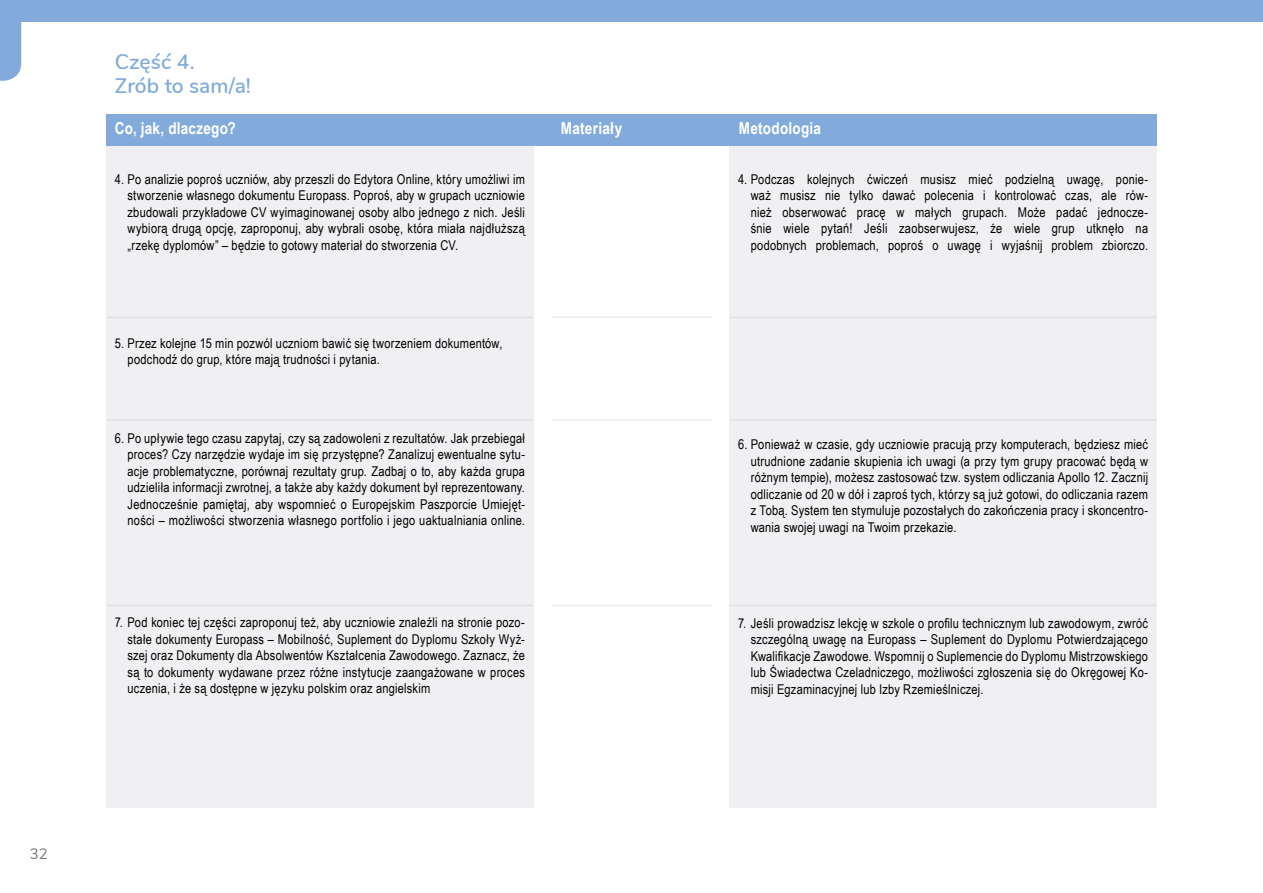
<style>
.page{position:relative;width:1263px;height:893px;background:#fff}
.page>*{position:absolute;margin:0;border:0;box-sizing:border-box;transform-origin:0 0}
.t1{font:600 21px/24.6px "Nunito";letter-spacing:-.005em;color:#82abdb}
.t2{font:700 16.5px "Arial Narrow";letter-spacing:.015em;color:#fff}
.t3{font:15px "Nunito";color:#77787b}
.t4{font:13.5px/16.5px "Arial Narrow";letter-spacing:.015em;color:#000;text-align:justify}
</style>
<div class="page">
<div style="left:0;top:0;width:1263px;height:21px;background:#82abdb"></div>
<svg style="left:0;top:21px;width:21px;height:60px"></svg>
<div style="left:106px;top:140px;width:427px;height:668px;background:#f0f0f3"></div>
<div style="left:729px;top:140px;width:428px;height:668px;background:#f0f0f3"></div>
<div style="left:106px;top:115px;width:1051px;height:31px;background:#82abdb"></div>
<hr style="left:106px;top:419px;width:427px;height:2px;background:#959fb3">
<hr style="left:729px;top:419px;width:428px;height:2px;background:#959fb3">
<hr style="left:551px;top:419px;width:160px;height:2px;background:#959fb3">
<hr style="left:106px;top:317px;width:427px;height:1px;background:#959fb3">
<hr style="left:729px;top:317px;width:428px;height:1px;background:#959fb3">
<hr style="left:551px;top:317px;width:160px;height:1px;background:#959fb3">
<hr style="left:106px;top:605px;width:427px;height:1px;background:#959fb3">
<hr style="left:729px;top:605px;width:428px;height:1px;background:#959fb3">
<hr style="left:551px;top:605px;width:160px;height:1px;background:#959fb3">
<p class="t3" style="left:30px;top:842px;width:19px">32</p>
<h1 class="t1" style="left:115px;top:48px;width:138px">Część 4.<br>Zrób to sam/a!</h1>
<p class="t2" style="left:115px;top:116px;width:122px">Co, jak, dlaczego?</p>
<p class="t2" style="left:561px;top:116px;width:63px">Materiały</p>
<p class="t2" style="left:739px;top:116px;width:84px">Metodologia</p>
<p class="t4" style="left:128px;top:170px;width:399px;text-indent:-13px">4. Po analizie poproś uczniów, aby przeszli do Edytora Online, który umożliwi im stworzenie własnego dokumentu Europass. Poproś, aby w grupach uczniowie zbudowali przykładowe CV wyimaginowanej osoby albo jednego z nich. Jeśli wybiorą drugą opcję, zaproponuj, aby wybrali osobę, która miała najdłuższą „rzekę dyplomów” – będzie to gotowy materiał do stworzenia CV.</p>
<p class="t4" style="left:751px;top:170px;width:399px;text-indent:-13px">4. Podczas kolejnych ćwiczeń musisz mieć podzielną uwagę, ponie&shy;waż musisz nie tylko dawać polecenia i kontrolować czas, ale rów&shy;nież obserwować pracę w małych grupach. Może padać jednocze&shy;śnie wiele pytań! Jeśli zaobserwujesz, że wiele grup utknęło na podobnych problemach, poproś o uwagę i wyjaśnij problem zbiorczo.</p>
<p class="t4" style="left:128px;top:334px;width:376px;text-indent:-13px">5. Przez kolejne 15 min pozwól uczniom bawić się tworzeniem dokumentów, podchodź do grup, które mają trudności i pytania.</p>
<p class="t4" style="left:128px;top:429px;width:399px;text-indent:-13px">6. Po upływie tego czasu zapytaj, czy są zadowoleni z rezultatów. Jak przebiegał proces? Czy narzędzie wydaje im się przystępne? Zanalizuj ewentualne sytu&shy;acje problematyczne, porównaj rezultaty grup. Zadbaj o to, aby każda grupa udzieliła informacji zwrotnej, a także aby każdy dokument był reprezentowany.<br>Jednocześnie pamiętaj, aby wspomnieć o Europejskim Paszporcie Umiejęt&shy;ności – możliwości stworzenia własnego portfolio i jego uaktualniania online.</p>
<p class="t4" style="left:751px;top:436px;width:399px;text-indent:-13px">6. Ponieważ w czasie, gdy uczniowie pracują przy komputerach, będziesz mieć utrudnione zadanie skupienia ich uwagi (a przy tym grupy pracować będą w różnym tempie), możesz zastosować tzw. system odliczania Apollo 12. Zacznij odliczanie od 20 w dół i zaproś tych, którzy są już gotowi, do odliczania razem z Tobą. System ten stymuluje pozostałych do zakończenia pracy i skoncentro&shy;wania swojej uwagi na Twoim przekazie.</p>
<p class="t4" style="left:127px;top:614px;width:399px;text-indent:-13px">7. Pod koniec tej części zaproponuj też, aby uczniowie znaleźli na stronie pozo&shy;stałe dokumenty Europass – Mobilność, Suplement do Dyplomu Szkoły Wyż&shy;szej oraz Dokumenty dla Absolwentów Kształcenia Zawodowego. Zaznacz, że są to dokumenty wydawane przez różne instytucje zaangażowane w proces uczenia, i że są dostępne w języku polskim oraz angielskim</p>
<p class="t4" style="left:751px;top:614px;width:399px;text-indent:-13px">7. Jeśli prowadzisz lekcję w szkole o profilu technicznym lub zawodowym, zwróć szczególną uwagę na Europass – Suplement do Dyplomu Potwierdzającego Kwalifikacje Zawodowe. Wspomnij o Suplemencie do Dyplomu Mistrzowskiego lub Świadectwa Czeladniczego, możliwości zgłoszenia się do Okręgowej Ko&shy;misji Egzaminacyjnej lub Izby Rzemieślniczej.</p>
</div>
